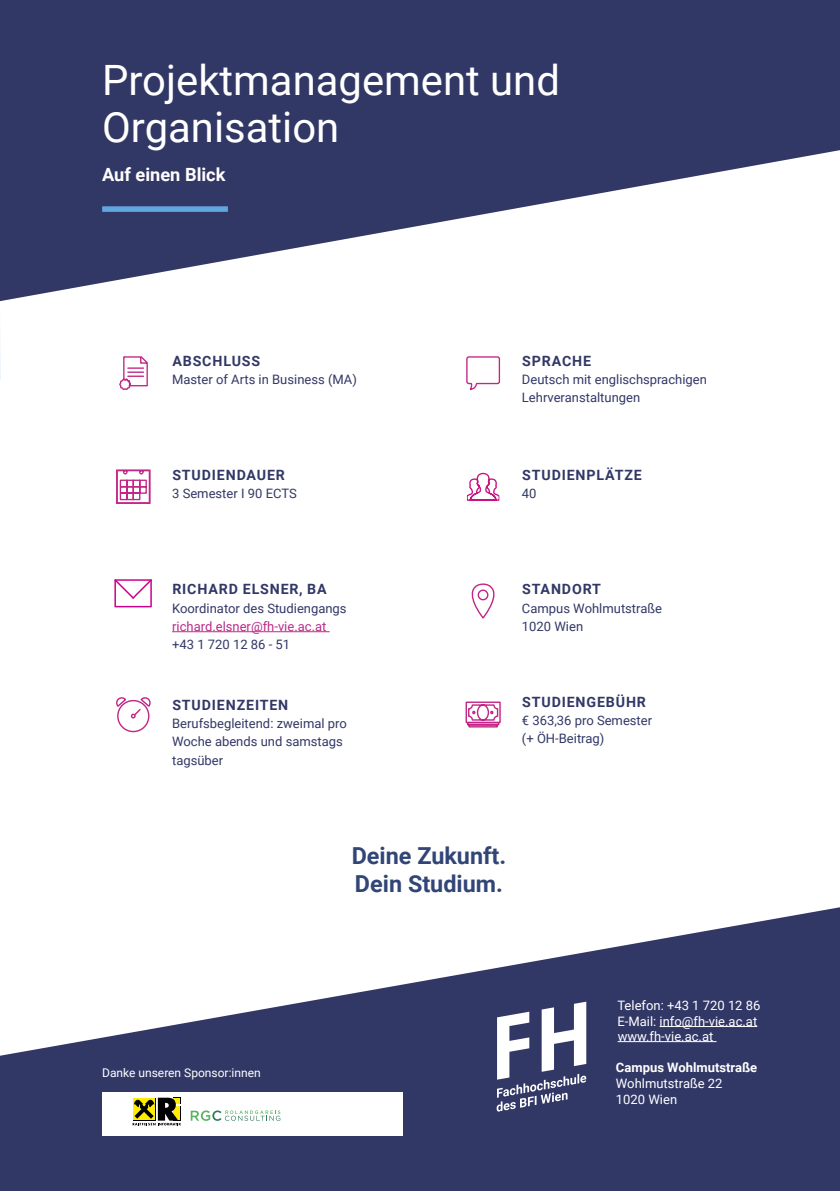
<style>
.page{position:relative;width:840px;height:1191px;background:#fff}
.page>*{position:absolute;margin:0;border:0;box-sizing:border-box;transform-origin:0 0}
.t1{font:41.8px/47px "Roboto";color:#fff}
.t2{font:700 23.4px/28px "Roboto";color:#314577}
.t3{font:700 18.2px "Roboto";color:#fff}
.t4{font:700 14.2px "Roboto";letter-spacing:.06em;color:#323866}
.t5{font:13px/18.2px "Roboto";color:#323866}
.t6{font:13px/15.4px "Roboto";color:#fff}
.t7{font:13px "Roboto";color:#bb2a8a}
.t8{font:700 13px "Roboto";color:#fff}
.t9{font:12px "Roboto";color:#fff}
</style>
<div class="page">
<svg style="left:0;top:301px;width:1px;height:79px"></svg>
<svg style="left:0;top:0;width:839px;height:301px;fill:#323866"></svg>
<svg style="left:0;top:907px;width:839px;height:284px;fill:#323866"></svg>
<svg style="left:119px;top:472px;width:28px;height:29px"></svg>
<div style="left:116px;top:470px;width:34px;height:33px;border:1px solid #c22686"></div>
<svg style="left:116px;top:697px;width:35px;height:35px"></svg>
<hr style="left:172px;top:631px;width:157px;height:1px;background:#bb2a8a">
<svg style="left:468px;top:472px;width:30px;height:29px"></svg>
<svg style="left:465px;top:701px;width:35px;height:27px"></svg>
<svg style="left:471px;top:583px;width:24px;height:35px"></svg>
<svg style="left:119px;top:356px;width:29px;height:34px"></svg>
<svg style="left:466px;top:356px;width:34px;height:34px"></svg>
<svg style="left:102px;top:206px;width:126px;height:6px"></svg>
<div style="left:102px;top:1092px;width:301px;height:43px;background:#fff"></div>
<hr style="left:659px;top:1026px;width:97px;height:1px;background:#fff">
<svg style="left:114px;top:579px;width:38px;height:28px"></svg>
<svg style="left:496px;top:1001px;width:90px;height:110px"></svg>
<hr style="left:617px;top:1041px;width:99px;height:1px;background:#fff">
<svg style="left:190px;top:1110px;width:90px;height:10px"></svg>
<svg style="left:132px;top:1097px;width:49px;height:28px"></svg>
<h1 class="t1" style="left:102px;top:55px;width:459px">Projektmanagement und<br>Organisation</h1>
<h3 class="t3" style="left:102px;top:162px;width:125px">Auf einen Blick</h3>
<p class="t4" style="left:172px;top:351px;width:89px">ABSCHLUSS</p>
<p class="t5" style="left:172px;top:370px;width:186px">Master of Arts in Business (MA)</p>
<p class="t4" style="left:172px;top:464px;width:114px">STUDIENDAUER</p>
<p class="t5" style="left:172px;top:483px;width:126px">3 Semester I 90 ECTS</p>
<p class="t4" style="left:522px;top:351px;width:70px">SPRACHE</p>
<p class="t5" style="left:521px;top:370px;width:186px">Deutsch mit englischsprachigen<br>Lehrveranstaltungen</p>
<p class="t4" style="left:522px;top:464px;width:121px">STUDIENPLÄTZE</p>
<p class="t5" style="left:521px;top:483px;width:16px">40</p>
<p class="t4" style="left:172px;top:579px;width:156px">RICHARD ELSNER, BA</p>
<p class="t5" style="left:172px;top:598px;width:176px">Koordinator des Studiengangs</p>
<p class="t7" style="left:172px;top:617px;width:156px">richard.elsner@fh-vie.ac.at</p>
<p class="t5" style="left:172px;top:635px;width:119px">+43 1 720 12 86 - 51</p>
<p class="t4" style="left:172px;top:695px;width:117px">STUDIENZEITEN</p>
<p class="t5" style="left:172px;top:714px;width:176px">Berufsbegleitend: zweimal pro<br>Woche abends und samstags tagsüber</p>
<p class="t4" style="left:522px;top:579px;width:80px">STANDORT</p>
<p class="t5" style="left:521px;top:598px;width:141px">Campus Wohlmutstraße<br>1020 Wien</p>
<p class="t4" style="left:522px;top:691px;width:125px">STUDIENGEBÜHR</p>
<p class="t5" style="left:521px;top:710px;width:132px">€ 363,36 pro Semester (+ ÖH-Beitrag)</p>
<h2 class="t2" style="left:351px;top:840px;width:156px">Deine Zukunft.<br>Dein Studium.</h2>
<p class="t9" style="left:102px;top:1064px;width:160px">Danke unseren Sponsor:innen</p>
<p class="t6" style="left:617px;top:997px;width:144px">Telefon: +43 1 720 12 86<br>E-Mail: info@fh-vie.ac.at www.fh-vie.ac.at</p>
<p class="t8" style="left:615px;top:1058px;width:143px">Campus Wohlmutstraße</p>
<p class="t6" style="left:615px;top:1075px;width:108px">Wohlmutstraße 22<br>1020 Wien</p>
</div>
